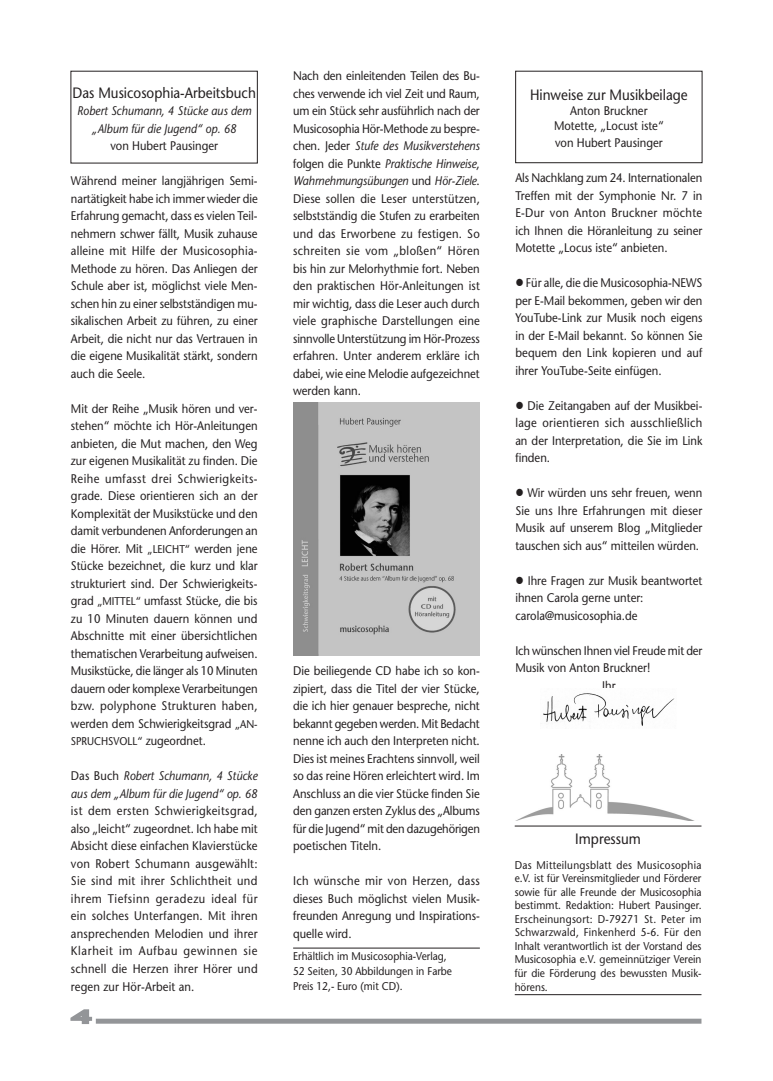
<style>
.page{position:relative;width:773px;height:1081px;background:#fff}
.page>*{position:absolute;margin:0;border:0;box-sizing:border-box;transform-origin:0 0}
.t1{font:600 17.5px "Stone Sans";color:#939598;scale:2 1}
.t2{font:15px "Stone Sans";color:#231f20;scale:.9 1}
.t3{font:12.5px/17.5px "Stone Sans";color:#231f20;text-align:justify;scale:.9 1}
.t4{font:italic 12.5px/17.5px "Stone Sans";color:#231f20;text-align:center;scale:.9 1}
.t5{font:11.25px/13.5px "Stone Sans";color:#231f20;text-align:justify;scale:.9 1}
.s1{font-size:11.25px}
.s2{font-size:12.5px}
.s3{font-style:normal}
.s4{font-style:italic}
</style>
<div class="page">
<img style="left:517px;top:755px;width:175px;height:65px">
<svg style="left:70px;top:1009px;width:22px;height:15px"></svg>
<div style="left:96px;top:1018px;width:605px;height:5px;background:#939598"></div>
<hr style="left:514px;top:826px;width:187px;height:1px;background:#231f20">
<hr style="left:514px;top:994px;width:187px;height:1px;background:#231f20">
<div style="left:515px;top:71px;width:187px;height:92px;border:1px solid #231f20"></div>
<img style="left:543px;top:693px;width:132px;height:33px">
<img style="left:293px;top:402px;width:187px;height:254px">
<hr style="left:293px;top:948px;width:187px;height:1px;background:#231f20">
<p class="t2" style="left:73px;top:84px;width:205px">Das Musicosophia-Arbeitsbuch</p>
<p class="t4" style="left:77px;top:102px;width:195px">Robert Schumann, 4 Stücke aus dem „Album für die Jugend“ op. 68</p>
<p class="t3" style="left:110px;top:137px;width:121px">von Hubert Pausinger</p>
<p class="t3" style="left:71px;top:172px;width:209px">Während meiner langjährigen Semi&shy;nartätigkeit habe ich immer wieder die Erfahrung gemacht, dass es vielen Teil&shy;nehmern schwer fällt, Musik zuhause alleine mit Hilfe der Musicosophia-Methode zu hören. Das Anliegen der Schule aber ist, möglichst viele Men&shy;schen hin zu einer selbstständigen mu&shy;sikalischen Arbeit zu führen, zu einer Arbeit, die nicht nur das Vertrauen in die eigene Musikalität stärkt, sondern auch die Seele.</p>
<p class="t3" style="left:71px;top:400px;width:209px">Mit der Reihe „Musik hören und ver&shy;stehen“ möchte ich Hör-Anleitungen anbieten, die Mut machen, den Weg zur eigenen Musikalität zu finden. Die Reihe umfasst drei Schwierigkeits&shy;grade. Diese orientieren sich an der Komplexität der Musikstücke und den damit verbundenen Anforderungen an die Hörer. Mit <span class="s1">„LEICHT“</span> werden jene Stücke bezeichnet, die kurz und klar strukturiert sind. Der Schwierigkeits&shy;grad <span class="s1">„MITTEL“</span> umfasst Stücke, die bis zu 10 Minuten dauern können und Abschnitte mit einer übersichtlichen thematischen Verarbeitung aufweisen.<br>Musikstücke, die länger als 10 Minuten dauern oder komplexe Verarbeitungen bzw. polyphone Strukturen haben, werden dem Schwierigkeitsgrad <span class="s1">„AN-</span></p>
<p class="t5" style="left:71px;top:735px;width:152px">SPRUCHSVOLL“ <span class="s2">zugeordnet.</span></p>
<p class="t4" style="left:71px;top:767px;width:209px;text-align:left"><span class="s3">Das Buch</span> Robert Schumann, 4 Stücke aus dem „Album für die Jugend“ op. 68</p>
<p class="t3" style="left:71px;top:802px;width:209px">ist dem ersten Schwierigkeitsgrad, also „leicht“ zugeordnet. Ich habe mit Absicht diese einfachen Klavierstücke von Robert Schumann ausgewählt:<br>Sie sind mit ihrer Schlichtheit und ihrem Tiefsinn geradezu ideal für ein solches Unterfangen. Mit ihren ansprechenden Melodien und ihrer Klarheit im Aufbau gewinnen sie schnell die Herzen ihrer Hörer und regen zur Hör-Arbeit an.</p>
<h1 class="t1" style="left:71px;top:1006px;width:12px">4</h1>
<p class="t3" style="left:293px;top:67px;width:209px">Nach den einleitenden Teilen des Bu&shy;ches verwende ich viel Zeit und Raum, um ein Stück sehr ausführlich nach der Musicosophia Hör-Methode zu bespre&shy;chen. Jeder <span class="s4">Stufe des Musikverstehens </span>folgen die Punkte <span class="s4">Praktische Hinweise</span>, <span class="s4">Wahrnehmungsübungen</span> und <span class="s4">Hör-Ziele</span>.<br>Diese sollen die Leser unterstützen, selbstständig die Stufen zu erarbeiten und das Erworbene zu festigen. So schreiten sie vom „bloßen“ Hören bis hin zur Melorhythmie fort. Neben den praktischen Hör-Anleitungen ist mir wichtig, dass die Leser auch durch viele graphische Darstellungen eine sinnvolle Unterstützung im Hör-Prozess erfahren. Unter anderem erkläre ich dabei, wie eine Melodie aufgezeichnet werden kann.</p>
<p class="t3" style="left:293px;top:662px;width:209px">Die beiliegende CD habe ich so kon&shy;zipiert, dass die Titel der vier Stücke, die ich hier genauer bespreche, nicht bekannt gegeben werden. Mit Bedacht nenne ich auch den Interpreten nicht.<br>Dies ist meines Erachtens sinnvoll, weil so das reine Hören erleichtert wird. Im Anschluss an die vier Stücke finden Sie den ganzen ersten Zyklus des „Albums für die Jugend“ mit den dazugehörigen poetischen Titeln.</p>
<p class="t3" style="left:293px;top:872px;width:209px">Ich wünsche mir von Herzen, dass dieses Buch möglichst vielen Musik&shy;freunden Anregung und Inspirations&shy;quelle wird.</p>
<p class="t5" style="left:293px;top:949px;width:178px;line-height:15px;text-align:left">Erhältlich im Musicosophia-Verlag,<br>52 Seiten, 30 Abbildungen in Farbe<br>Preis 12,- Euro (mit CD).</p>
<p class="t2" style="left:530px;top:85px;width:177px">Hinweise zur Musikbeilage</p>
<p class="t3" style="left:554px;top:103px;width:123px;line-height:15px;text-align:center">Anton Bruckner<br>Motette, „Locust iste“</p>
<p class="t3" style="left:555px;top:134px;width:121px">von Hubert Pausinger</p>
<p class="t3" style="left:515px;top:169px;width:209px">Als Nachklang zum 24. Internationalen Treffen mit der Symphonie Nr. 7 in E-Dur von Anton Bruckner möchte ich Ihnen die Höranleitung zu seiner Motette „Locus iste“ anbieten.</p>
<p class="t3" style="left:515px;top:274px;width:209px">● Für alle, die die Musicosophia-NEWS per E-Mail bekommen, geben wir den YouTube-Link zur Musik noch eigens in der E-Mail bekannt. So können Sie bequem den Link kopieren und auf ihrer YouTube-Seite einfügen.</p>
<p class="t3" style="left:515px;top:397px;width:209px">● Die Zeitangaben auf der Musikbei&shy;lage orientieren sich ausschließlich an der Interpretation, die Sie im Link finden.</p>
<p class="t3" style="left:515px;top:484px;width:209px">● Wir würden uns sehr freuen, wenn Sie uns Ihre Erfahrungen mit dieser Musik auf unserem Blog „Mitglieder tauschen sich aus“ mitteilen würden.</p>
<p class="t3" style="left:515px;top:572px;width:209px;text-align:left">● Ihre Fragen zur Musik beantwortet ihnen Carola gerne unter: carola@musicosophia.de</p>
<p class="t3" style="left:515px;top:642px;width:209px">Ich wünschen Ihnen viel Freude mit der</p>
<p class="t3" style="left:515px;top:659px;width:151px">Musik von Anton Bruckner!</p>
<p class="t3" style="left:602px;top:677px;width:16px">Ihr</p>
<p class="t2" style="left:575px;top:830px;width:74px">Impressum</p>
<p class="t5" style="left:514px;top:858px;width:209px">Das Mitteilungsblatt des Musicosophia e.V. ist für Vereinsmitglieder und Förderer sowie für alle Freunde der Musicosophia bestimmt. Redaktion: Hubert Pausinger.<br>Erscheinungsort: D-79271 St. Peter im Schwarzwald, Finkenherd 5-6. Für den Inhalt verantwortlich ist der Vorstand des Musicosophia e.V. gemeinnütziger Verein für die Förderung des bewussten Musik&shy;hörens.</p>
</div>
